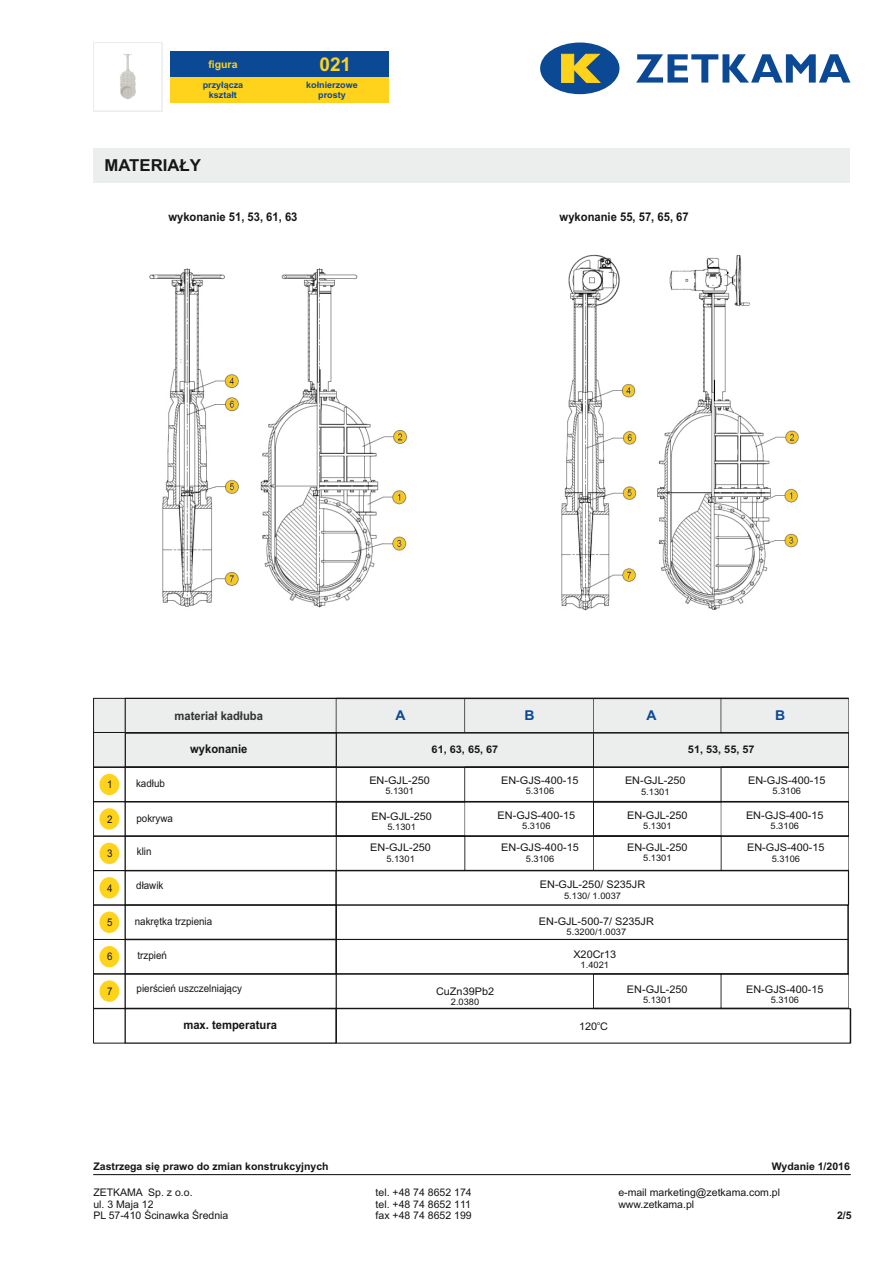
<style>
.page{position:relative;width:893px;height:1263px;background:#fff}
.page>*{position:absolute;margin:0;border:0;box-sizing:border-box;transform-origin:0 0}
.t1{font:700 19.05px "Arial";color:#ffd31b}
.t2{font:700 16.5px "Arial";color:#151616}
.t3{font:700 13.5px "Arial";color:#0c4995}
.t4{font:700 12px "Arial";color:#151616;scale:.93 1}
.t5{font:700 12px "Arial";color:#323232;scale:.93 1}
.t6{font:10.5px "Arial";color:#151616;scale:1.04 1}
.t7{font:10.5px/11.7px "Arial";color:#151616}
.t8{font:10.5px "Arial";color:#151616;scale:.93 1}
.t9{font:700 10.5px "Arial";color:#151616}
.t10{font:700 10.5px "Arial";color:#151616;scale:1.04 1}
.t11{font:700 10.5px "Arial";color:#ffd31b}
.t12{font:9px "Arial";color:#151616;scale:1.04 1}
.t13{font:700 9px/10.1px "Arial";color:#0c4995;text-align:center}
.t14{font:5.25px "Arial";color:#151616;scale:1.04 1}
</style>
<div class="page">
<div style="left:336px;top:904px;width:513px;height:36px;border:1px solid #151616"></div>
<div style="left:336px;top:939px;width:513px;height:35px;border:1px solid #151616"></div>
<div style="left:336px;top:973px;width:258px;height:36px;border:1px solid #151616"></div>
<div style="left:125px;top:801px;width:212px;height:35px;border:1px solid #151616"></div>
<div style="left:125px;top:836px;width:212px;height:35px;border:1px solid #151616"></div>
<div style="left:125px;top:870px;width:212px;height:35px;border:1px solid #151616"></div>
<div style="left:125px;top:905px;width:212px;height:35px;border:1px solid #151616"></div>
<div style="left:125px;top:939px;width:212px;height:35px;border:1px solid #151616"></div>
<div style="left:125px;top:973px;width:212px;height:36px;border:1px solid #151616"></div>
<div style="left:125px;top:1008px;width:212px;height:35px;border:1px solid #151616"></div>
<div style="left:336px;top:801px;width:258px;height:35px;border:1px solid #151616"></div>
<div style="left:336px;top:836px;width:129px;height:35px;border:1px solid #151616"></div>
<div style="left:336px;top:1008px;width:515px;height:36px;border:1px solid #151616"></div>
<div style="left:93px;top:767px;width:33px;height:35px;border:1px solid #151616"></div>
<div style="left:93px;top:801px;width:33px;height:36px;border:1px solid #151616"></div>
<div style="left:93px;top:836px;width:33px;height:35px;border:1px solid #151616"></div>
<div style="left:93px;top:870px;width:33px;height:35px;border:1px solid #151616"></div>
<div style="left:93px;top:904px;width:33px;height:36px;border:1px solid #151616"></div>
<div style="left:93px;top:939px;width:33px;height:35px;border:1px solid #151616"></div>
<div style="left:93px;top:973px;width:33px;height:36px;border:1px solid #151616"></div>
<div style="left:93px;top:1008px;width:33px;height:35px;border:1px solid #151616"></div>
<div style="left:99px;top:774px;width:20px;height:21px;background:#ffd31b;border-radius:50%"></div>
<div style="left:99px;top:808px;width:20px;height:21px;background:#ffd31b;border-radius:50%"></div>
<div style="left:99px;top:843px;width:20px;height:21px;background:#ffd31b;border-radius:50%"></div>
<div style="left:99px;top:877px;width:20px;height:21px;background:#ffd31b;border-radius:50%"></div>
<div style="left:99px;top:911px;width:20px;height:22px;background:#ffd31b;border-radius:50%"></div>
<div style="left:99px;top:946px;width:20px;height:21px;background:#ffd31b;border-radius:50%"></div>
<div style="left:99px;top:980px;width:20px;height:22px;background:#ffd31b;border-radius:50%"></div>
<div style="left:94px;top:149px;width:756px;height:34px;background:#eceded"></div>
<hr style="left:94px;top:1174px;width:756px;height:1px;background:#151616">
<div style="left:465px;top:836px;width:129px;height:35px;border:1px solid #151616"></div>
<div style="left:464px;top:767px;width:130px;height:35px;border:1px solid #151616"></div>
<div style="left:336px;top:801px;width:129px;height:35px;border:1px solid #151616"></div>
<div style="left:593px;top:973px;width:128px;height:36px;border:1px solid #151616"></div>
<div style="left:593px;top:801px;width:256px;height:35px;border:1px solid #151616"></div>
<div style="left:593px;top:836px;width:128px;height:35px;border:1px solid #151616"></div>
<div style="left:721px;top:836px;width:128px;height:35px;border:1px solid #151616"></div>
<svg style="left:93px;top:697px;width:756px;height:71px;background:#dcdddd"></svg>
<div style="left:721px;top:767px;width:128px;height:35px;border:1px solid #151616"></div>
<div style="left:593px;top:801px;width:128px;height:35px;border:1px solid #151616"></div>
<div style="left:721px;top:973px;width:128px;height:36px;border:1px solid #151616"></div>
<img style="left:150px;top:268px;width:258px;height:340px">
<img style="left:561px;top:255px;width:238px;height:356px">
<svg style="left:636px;top:54px;width:214px;height:29px"></svg>
<div style="left:540px;top:43px;width:79px;height:51px;background:#0c4995;border-radius:50%"></div>
<svg style="left:561px;top:54px;width:40px;height:29px"></svg>
<div style="left:170px;top:51px;width:218px;height:26px;background:#0c4995"></div>
<div style="left:170px;top:77px;width:106px;height:26px;background:#ffd31b"></div>
<div style="left:276px;top:77px;width:112px;height:26px;background:#ffd31b"></div>
<div style="left:93px;top:42px;width:70px;height:70px;border:1px solid #eceded"></div>
<img style="left:119px;top:54px;width:17px;height:45px">
<h1 class="t1" style="left:319px;top:57px;width:33px">021</h1>
<p class="t11" style="left:208px;top:60px;width:31px">figura</p>
<p class="t13" style="left:203px;top:81px;width:42px">przyłącza kształt</p>
<p class="t13" style="left:306px;top:81px;width:53px">kołnierzowe prosty</p>
<h2 class="t2" style="left:104px;top:159px;width:98px">MATERIAŁY</h2>
<p class="t4" style="left:168px;top:213px;width:140px">wykonanie 51, 53, 61, 63</p>
<p class="t4" style="left:560px;top:213px;width:140px">wykonanie 55, 57, 65, 67</p>
<p class="t8" style="left:107px;top:781px;width:7px">1</p>
<p class="t8" style="left:107px;top:815px;width:7px">2</p>
<p class="t8" style="left:107px;top:849px;width:7px">3</p>
<p class="t8" style="left:107px;top:884px;width:7px">4</p>
<p class="t8" style="left:107px;top:918px;width:7px">5</p>
<p class="t8" style="left:107px;top:953px;width:7px">6</p>
<p class="t8" style="left:107px;top:987px;width:7px">7</p>
<p class="t5" style="left:175px;top:712px;width:97px">materiał kadłuba</p>
<p class="t3" style="left:395px;top:711px;width:12px">A</p>
<p class="t4" style="left:190px;top:744px;width:63px">wykonanie</p>
<p class="t10" style="left:432px;top:745px;width:66px">61, 63, 65, 67</p>
<p class="t3" style="left:524px;top:711px;width:12px">B</p>
<p class="t3" style="left:646px;top:711px;width:12px">A</p>
<p class="t3" style="left:775px;top:711px;width:12px">B</p>
<p class="t10" style="left:688px;top:745px;width:66px">51, 53, 55, 57</p>
<p class="t8" style="left:136px;top:779px;width:33px">kadłub</p>
<p class="t8" style="left:136px;top:814px;width:41px">pokrywa</p>
<p class="t8" style="left:137px;top:847px;width:17px">klin</p>
<p class="t8" style="left:136px;top:881px;width:31px">dławik</p>
<p class="t8" style="left:135px;top:917px;width:85px">nakrętka trzpienia</p>
<p class="t8" style="left:138px;top:952px;width:33px">trzpień</p>
<p class="t8" style="left:137px;top:984px;width:115px">pierścień uszczelniający</p>
<p class="t4" style="left:183px;top:1020px;width:102px">max. temperatura</p>
<p class="t6" style="left:369px;top:776px;width:60px">EN-GJL-250</p>
<p class="t12" style="left:385px;top:788px;width:29px">5.1301</p>
<p class="t6" style="left:371px;top:812px;width:60px">EN-GJL-250</p>
<p class="t12" style="left:387px;top:823px;width:29px">5.1301</p>
<p class="t6" style="left:370px;top:844px;width:60px">EN-GJL-250</p>
<p class="t12" style="left:386px;top:855px;width:29px">5.1301</p>
<p class="t6" style="left:501px;top:776px;width:76px">EN-GJS-400-15</p>
<p class="t12" style="left:526px;top:787px;width:29px">5.3106</p>
<p class="t6" style="left:498px;top:811px;width:76px">EN-GJS-400-15</p>
<p class="t12" style="left:522px;top:823px;width:29px">5.3106</p>
<p class="t6" style="left:501px;top:843px;width:76px">EN-GJS-400-15</p>
<p class="t12" style="left:526px;top:855px;width:29px">5.3106</p>
<p class="t6" style="left:625px;top:777px;width:60px">EN-GJL-250</p>
<p class="t12" style="left:641px;top:788px;width:29px">5.1301</p>
<p class="t6" style="left:627px;top:811px;width:60px">EN-GJL-250</p>
<p class="t12" style="left:643px;top:823px;width:29px">5.1301</p>
<p class="t6" style="left:627px;top:843px;width:60px">EN-GJL-250</p>
<p class="t12" style="left:643px;top:855px;width:29px">5.1301</p>
<p class="t6" style="left:748px;top:776px;width:76px">EN-GJS-400-15</p>
<p class="t12" style="left:773px;top:788px;width:29px">5.3106</p>
<p class="t6" style="left:746px;top:811px;width:76px">EN-GJS-400-15</p>
<p class="t12" style="left:770px;top:823px;width:29px">5.3106</p>
<p class="t6" style="left:747px;top:844px;width:76px">EN-GJS-400-15</p>
<p class="t12" style="left:772px;top:855px;width:29px">5.3106</p>
<p class="t6" style="left:540px;top:880px;width:103px">EN-GJL-250/ S235JR</p>
<p class="t12" style="left:564px;top:892px;width:56px">5.130/ 1.0037</p>
<p class="t6" style="left:539px;top:917px;width:112px">EN-GJL-500-7/ S235JR</p>
<p class="t12" style="left:567px;top:929px;width:59px">5.3200/1.0037</p>
<p class="t6" style="left:573px;top:950px;width:43px">X20Cr13</p>
<p class="t12" style="left:581px;top:961px;width:29px">1.4021</p>
<p class="t6" style="left:436px;top:987px;width:57px">CuZn39Pb2</p>
<p class="t12" style="left:451px;top:999px;width:29px">2.0380</p>
<p class="t6" style="left:627px;top:985px;width:60px">EN-GJL-250</p>
<p class="t12" style="left:643px;top:997px;width:29px">5.1301</p>
<p class="t6" style="left:746px;top:985px;width:76px">EN-GJS-400-15</p>
<p class="t12" style="left:771px;top:996px;width:29px">5.3106</p>
<p class="t14" style="left:597px;top:1021px;width:4px">o</p>
<p class="t6" style="left:579px;top:1022px;width:29px">120 C</p>
<p class="t9" style="left:93px;top:1162px;width:237px">Zastrzega się prawo do zmian konstrukcyjnych</p>
<p class="t9" style="left:772px;top:1162px;width:79px">Wydanie 1/2016</p>
<p class="t7" style="left:93px;top:1187px;width:137px">ZETKAMA Sp. z o.o.<br>ul. 3 Maja 12<br>PL 57-410 Ścinawka Średnia</p>
<p class="t7" style="left:376px;top:1187px;width:98px;text-align:justify">tel. +48 74 8652 174 tel. +48 74 8652 111 fax +48 74 8652 199</p>
<p class="t7" style="left:618px;top:1187px;width:163px">e-mail marketing@zetkama.com.pl www.zetkama.pl</p>
<p class="t9" style="left:837px;top:1211px;width:16px">2/5</p>
</div>
